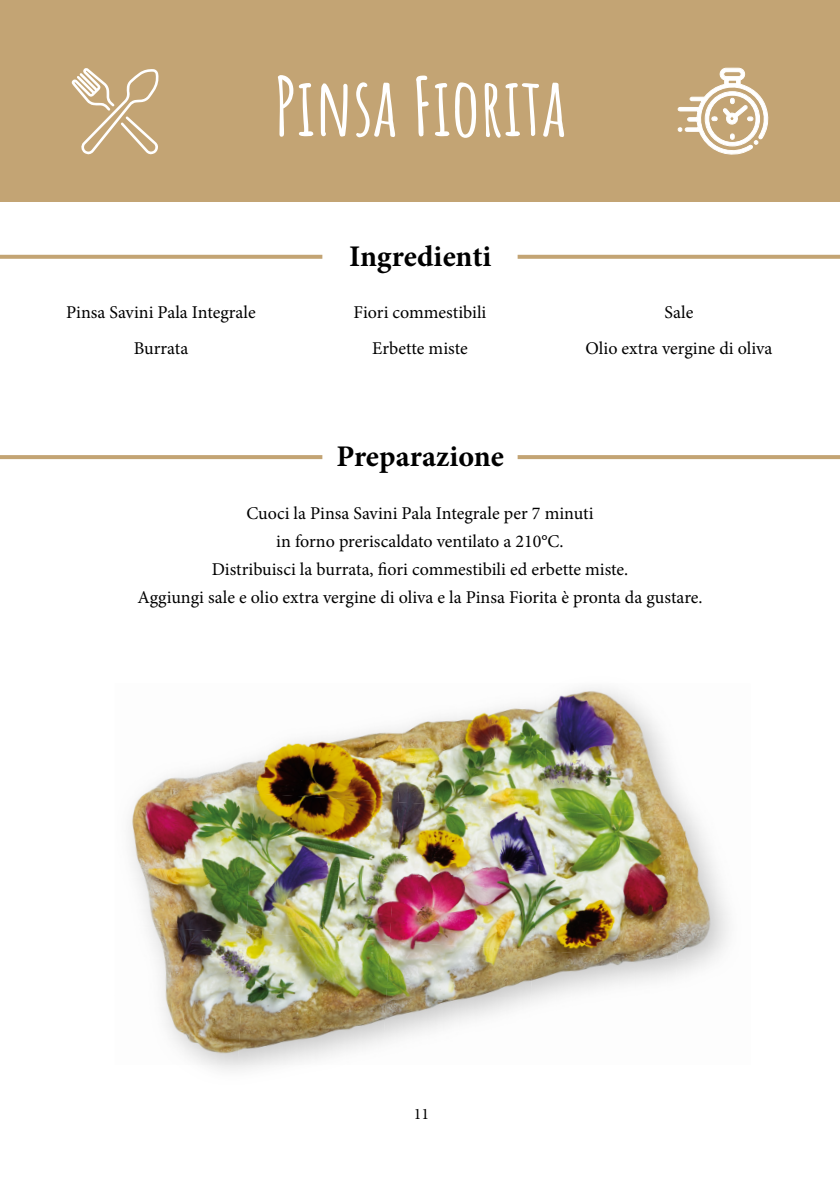
<style>
.page{position:relative;width:840px;height:1191px;background:#fff}
.page>*{position:absolute;margin:0;border:0;box-sizing:border-box;transform-origin:0 0}
.t1{font:700 80px "Amatic SC";color:#fff}
.t2{font:700 30px "Minion Pro";color:#000}
.t3{font:18px/36px "Minion Pro";color:#000;text-align:center}
.t4{font:16px "Minion Pro";color:#000}
</style>
<div class="page">
<div style="left:0;top:0;width:839px;height:201px;background:#c3a474"></div>
<img style="left:156px;top:758px;width:98px;height:27px">
<img style="left:254px;top:728px;width:144px;height:65px">
<img style="left:398px;top:704px;width:143px;height:98px">
<img style="left:541px;top:688px;width:135px;height:123px">
<img style="left:676px;top:784px;width:54px;height:175px">
<img style="left:128px;top:785px;width:126px;height:140px">
<img style="left:245px;top:793px;width:153px;height:139px">
<img style="left:389px;top:802px;width:153px;height:139px">
<img style="left:533px;top:811px;width:152px;height:148px">
<img style="left:147px;top:925px;width:99px;height:140px">
<img style="left:237px;top:932px;width:152px;height:133px">
<img style="left:382px;top:941px;width:151px;height:124px">
<img style="left:526px;top:950px;width:151px;height:115px">
<img style="left:670px;top:959px;width:45px;height:106px">
<svg style="left:0;top:455px;width:322px;height:4px"></svg>
<svg style="left:0;top:255px;width:322px;height:4px"></svg>
<svg style="left:517px;top:455px;width:322px;height:4px"></svg>
<svg style="left:517px;top:255px;width:322px;height:4px"></svg>
<svg style="left:677px;top:68px;width:91px;height:87px"></svg>
<svg style="left:72px;top:68px;width:87px;height:86px"></svg>
<h1 class="t1" style="left:274px;top:45px;width:293px">Pinsa Fiorita</h1>
<h2 class="t2" style="left:349px;top:235px;width:143px">Ingredienti</h2>
<p class="t3" style="left:66px;top:295px;width:191px">Pinsa Savini Pala Integrale<br>Burrata</p>
<p class="t3" style="left:353px;top:295px;width:134px">Fiori commestibili<br>Erbette miste</p>
<p class="t3" style="left:585px;top:295px;width:188px">Sale<br>Olio extra vergine di oliva</p>
<h2 class="t2" style="left:336px;top:435px;width:169px">Preparazione</h2>
<p class="t3" style="left:137px;top:499px;width:566px;line-height:28px">Cuoci la Pinsa Savini Pala Integrale per 7 minuti<br>in forno preriscaldato ventilato a 210°C.<br>Distribuisci la burrata, ori commestibili ed erbette miste.<br>Aggiungi sale e olio extra vergine di oliva e la Pinsa Fiorita è pronta da gustare.</p>
<p class="t4" style="left:413px;top:1103px;width:17px">11</p>
</div>
